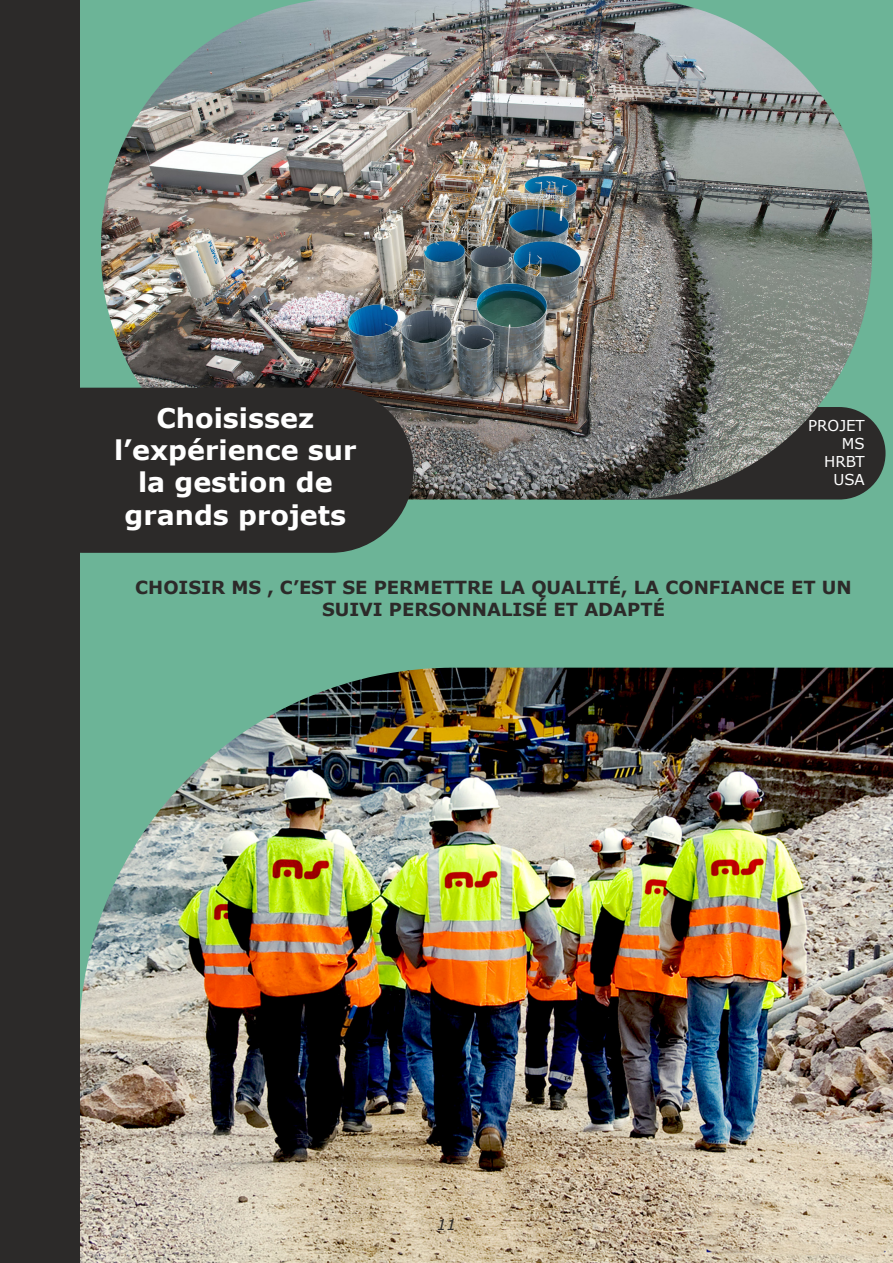
<style>
.page{position:relative;width:893px;height:1263px;background:#fff}
.page>*{position:absolute;margin:0;border:0;box-sizing:border-box;transform-origin:0 0}
.t1{font:700 27px "Verdana";color:#fff}
.t2{font:700 18px "Verdana";color:#2c2a29}
.t3{font:15px "Verdana";color:#fff}
.t4{font:italic 15px "Verdana";color:#2c2a29}
</style>
<div class="page">
<div style="left:64px;top:0;width:829px;height:1263px;background:#6cb497"></div>
<img style="left:101px;top:0;width:771px;height:499px">
<div style="left:0;top:388px;width:414px;height:165px;background:#2c2a29;border-radius:83px"></div>
<img style="left:79px;top:668px;width:814px;height:595px">
<div style="left:0;top:0;width:79px;height:1263px;background:#2c2a29"></div>
<p class="t1" style="left:156px;top:399px;width:159px">Choisissez</p>
<p class="t1" style="left:114px;top:431px;width:244px">l’expérience sur</p>
<p class="t1" style="left:138px;top:463px;width:196px">la gestion de</p>
<p class="t1" style="left:124px;top:496px;width:223px">grands projets</p>
<p class="t3" style="left:808px;top:415px;width:58px">PROJET</p>
<p class="t3" style="left:842px;top:433px;width:24px">MS</p>
<p class="t3" style="left:824px;top:451px;width:42px">HRBT</p>
<p class="t3" style="left:833px;top:469px;width:33px">USA</p>
<p class="t2" style="left:135px;top:575px;width:718px">CHOISIR MS , C’EST SE PERMETTRE LA QUALITÉ, LA CONFIANCE ET UN</p>
<p class="t2" style="left:322px;top:597px;width:344px">SUIVI PERSONNALISÉ ET ADAPTÉ</p>
<p class="t4" style="left:437px;top:1214px;width:21px">11</p>
</div>
